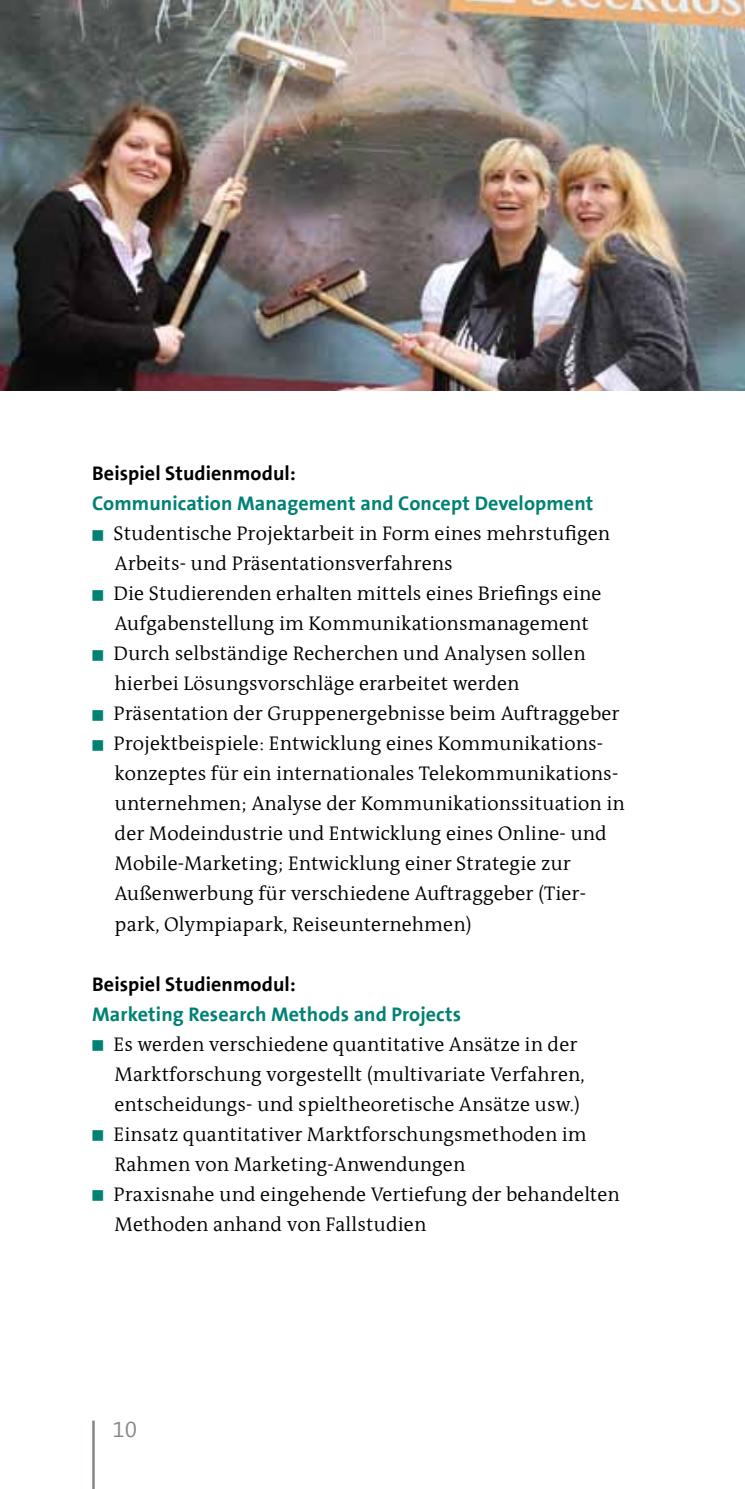
<style>
.page{position:relative;width:745px;height:1489px;background:#fff}
.page>*{position:absolute;margin:0;border:0;box-sizing:border-box;transform-origin:0 0}
.t1{font:22.5px "FHM The Sans Expert";color:#87888a}
.t2{font:20px/30px "FHM Antiqua";letter-spacing:.005em;color:#000}
.t3{font:700 20px "FHM Antiqua";letter-spacing:.005em;color:#008174}
.t4{font:700 20px "FHM Antiqua";letter-spacing:.005em;color:#000}
.s1{color:#008174}
</style>
<div class="page">
<hr style="left:92px;top:1420px;width:3px;height:68px;background:#878781">
<img style="left:0;top:0;width:744px;height:390px">
<p class="t4" style="left:92px;top:463px;width:205px">Beispiel Studienmodul:</p>
<p class="t3" style="left:92px;top:493px;width:502px">Communication Management and Concept Development</p>
<p class="t2" style="left:114px;top:519px;width:496px;text-indent:-22px"><span class="s1">■</span> Studentische Projektarbeit in Form eines mehrstufigen<br>Arbeits- und Präsentationsverfahrens</p>
<p class="t2" style="left:92px;top:579px;width:510px;text-align:center"><span class="s1">■</span> Die Studierenden erhalten mittels eines Briefings eine<br>Aufgabenstellung im Kommunikationsmanagement</p>
<p class="t2" style="left:114px;top:639px;width:472px;text-indent:-22px"><span class="s1">■</span> Durch selbständige Recherchen und Analysen sollen hierbei Lösungsvorschläge erarbeitet werden</p>
<p class="t2" style="left:92px;top:699px;width:528px"><span class="s1">■</span> Präsentation der Gruppenergebnisse beim Auftraggeber</p>
<p class="t2" style="left:114px;top:729px;width:511px;text-indent:-22px"><span class="s1">■</span> Projektbeispiele: Entwicklung eines Kommunikations&shy;konzeptes für ein internationales Telekommunikations&shy;unternehmen; Analyse der Kommunikationssituation in der Modeindustrie und Entwicklung eines Online- und Mobile-Marketing; Entwicklung einer Strategie zur Außenwerbung für verschiedene Auftraggeber (Tier&shy;park, Olympiapark, Reiseunternehmen)</p>
<p class="t4" style="left:92px;top:973px;width:205px">Beispiel Studienmodul:</p>
<p class="t3" style="left:92px;top:1003px;width:370px">Marketing Research Methods and Projects</p>
<p class="t2" style="left:114px;top:1029px;width:471px;text-indent:-22px"><span class="s1">■</span> Es werden verschiedene quantitative Ansätze in der<br>Marktforschung vorgestellt (multivariate Verfahren, entscheidungs- und spieltheoretische Ansätze usw.)</p>
<p class="t2" style="left:114px;top:1119px;width:473px;text-indent:-22px"><span class="s1">■</span> Einsatz quantitativer Marktforschungsmethoden im<br>Rahmen von Marketing-Anwendungen</p>
<p class="t2" style="left:114px;top:1179px;width:506px;text-indent:-22px"><span class="s1">■</span> Praxisnahe und eingehende Vertiefung der behandelten<br>Methoden anhand von Fallstudien</p>
<p class="t1" style="left:112px;top:1415px;width:26px">10</p>
</div>
